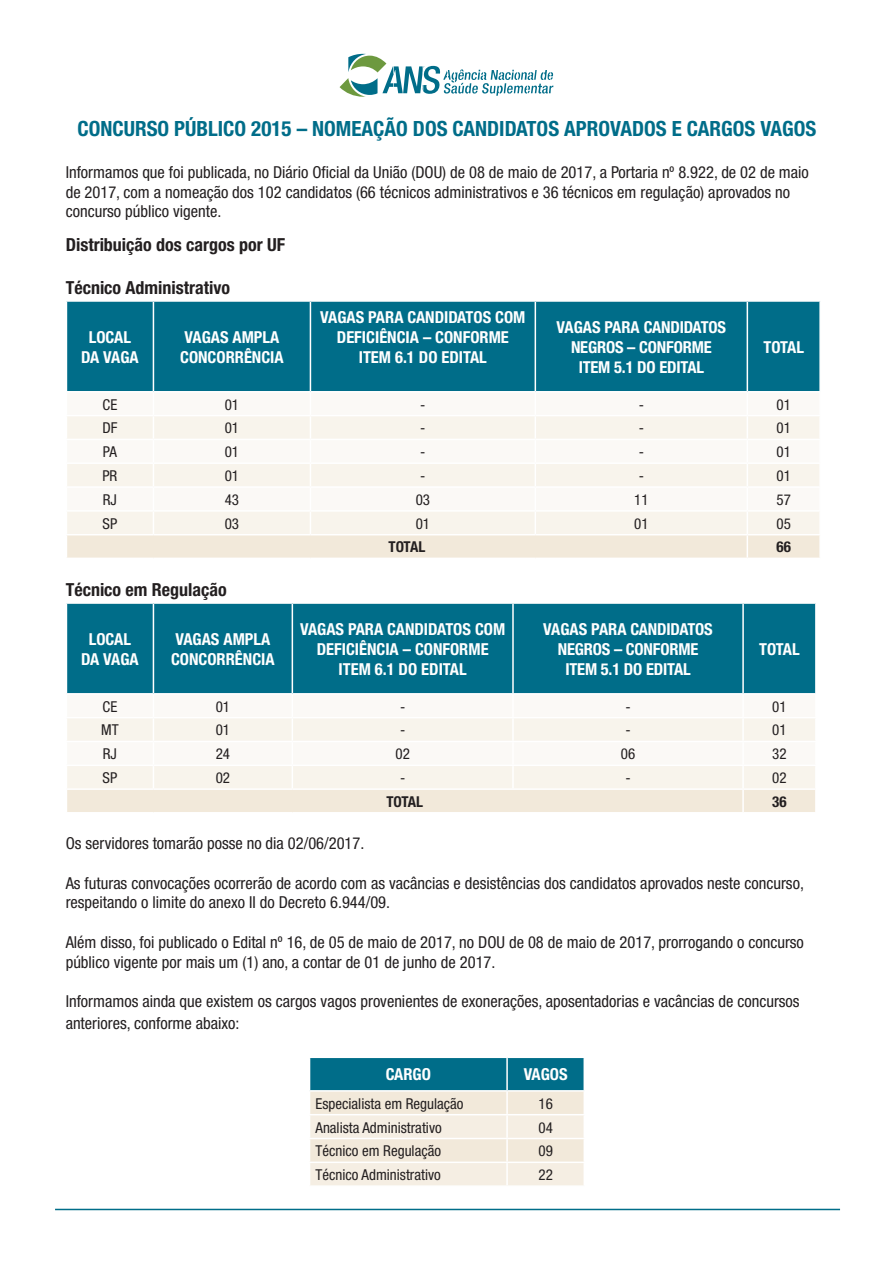
<style>
.page{position:relative;width:893px;height:1263px;background:#fff}
.page>*{position:absolute;margin:0;border:0;box-sizing:border-box;transform-origin:0 0}
.t1{font:700 condensed 21px "Helvetica Neue";color:#006d89}
.t2{font:700 condensed 18px "Helvetica Neue";color:#231f20}
.t3{font:condensed 16.5px/19.8px "Helvetica Neue";color:#231f20}
.t4{font:700 condensed 16.5px/19.8px "Helvetica Neue";color:#fff;text-align:center}
.t5{font:condensed 15px "Helvetica Neue";color:#231f20}
.t6{font:700 condensed 15px "Helvetica Neue";color:#231f20}
</style>
<div class="page">
<div style="left:67px;top:302px;width:752px;height:89px;background:#006d89"></div>
<hr style="left:153px;top:302px;width:1px;height:89px;background:#fff">
<hr style="left:310px;top:302px;width:1px;height:89px;background:#fff">
<hr style="left:535px;top:302px;width:1px;height:89px;background:#fff">
<hr style="left:747px;top:302px;width:1px;height:89px;background:#fff">
<svg style="left:67px;top:416px;width:752px;height:142px"></svg>
<div style="left:67px;top:604px;width:748px;height:89px;background:#006d89"></div>
<hr style="left:153px;top:604px;width:1px;height:89px;background:#fff">
<hr style="left:292px;top:604px;width:1px;height:89px;background:#fff">
<hr style="left:512px;top:604px;width:2px;height:89px;background:#fff">
<hr style="left:742px;top:604px;width:2px;height:89px;background:#fff">
<svg style="left:67px;top:718px;width:748px;height:94px"></svg>
<hr style="left:153px;top:788px;width:139px;height:2px;background:#fff">
<hr style="left:292px;top:788px;width:221px;height:2px;background:#fff">
<hr style="left:513px;top:788px;width:230px;height:2px;background:#fff">
<hr style="left:743px;top:788px;width:74px;height:2px;background:#fff">
<hr style="left:742px;top:790px;width:2px;height:22px;background:#fff">
<svg style="left:309px;top:1057px;width:275px;height:128px;background:#b7cdcb"></svg>
<svg style="left:340px;top:54px;width:213px;height:43px"></svg>
<hr style="left:55px;top:1209px;width:785px;height:1px;background:#006d89">
<p class="t1" style="left:77px;top:116px;width:740px">CONCURSO PÚBLICO 2015 – NOMEAÇÃO DOS CANDIDATOS APROVADOS E CARGOS VAGOS</p>
<p class="t3" style="left:66px;top:162px;width:745px">Informamos que foi publicada, no Diário Oficial da União (DOU) de 08 de maio de 2017, a Portaria nº 8.922, de 02 de maio de 2017, com a nomeação dos 102 candidatos (66 técnicos administrativos e 36 técnicos em regulação) aprovados no concurso público vigente.</p>
<p class="t2" style="left:66px;top:234px;width:221px">Distribuição dos cargos por UF</p>
<p class="t2" style="left:66px;top:277px;width:166px">Técnico Administrativo</p>
<p class="t4" style="left:81px;top:327px;width:59px">LOCAL<br>DA VAGA</p>
<p class="t4" style="left:180px;top:327px;width:105px;text-align:left">VAGAS AMPLA<br>CONCORRÊNCIA</p>
<p class="t4" style="left:320px;top:307px;width:207px">VAGAS PARA CANDIDATOS COM<br>DEFICIÊNCIA – CONFORME<br>ITEM 6.1 DO EDITAL</p>
<p class="t4" style="left:557px;top:317px;width:171px">VAGAS PARA CANDIDATOS<br>NEGROS – CONFORME<br>ITEM 5.1 DO EDITAL</p>
<p class="t4" style="left:763px;top:337px;width:42px">TOTAL</p>
<p class="t5" style="left:103px;top:396px;width:16px">CE</p>
<p class="t5" style="left:225px;top:396px;width:16px">01</p>
<p class="t5" style="left:420px;top:396px;width:7px">-</p>
<p class="t5" style="left:639px;top:396px;width:7px">-</p>
<p class="t5" style="left:776px;top:396px;width:16px">01</p>
<p class="t5" style="left:102px;top:419px;width:16px">DF</p>
<p class="t5" style="left:225px;top:419px;width:16px">01</p>
<p class="t5" style="left:420px;top:419px;width:7px">-</p>
<p class="t5" style="left:639px;top:419px;width:7px">-</p>
<p class="t5" style="left:776px;top:419px;width:16px">01</p>
<p class="t5" style="left:103px;top:443px;width:16px">PA</p>
<p class="t5" style="left:225px;top:443px;width:16px">01</p>
<p class="t5" style="left:420px;top:443px;width:7px">-</p>
<p class="t5" style="left:639px;top:443px;width:7px">-</p>
<p class="t5" style="left:776px;top:443px;width:16px">01</p>
<p class="t5" style="left:102px;top:467px;width:16px">PR</p>
<p class="t5" style="left:225px;top:467px;width:16px">01</p>
<p class="t5" style="left:420px;top:467px;width:7px">-</p>
<p class="t5" style="left:639px;top:467px;width:7px">-</p>
<p class="t5" style="left:776px;top:467px;width:16px">01</p>
<p class="t5" style="left:103px;top:491px;width:16px">RJ</p>
<p class="t5" style="left:225px;top:491px;width:16px">43</p>
<p class="t5" style="left:416px;top:491px;width:16px">03</p>
<p class="t5" style="left:634px;top:491px;width:16px">11</p>
<p class="t5" style="left:776px;top:491px;width:16px">57</p>
<p class="t5" style="left:103px;top:515px;width:16px">SP</p>
<p class="t5" style="left:225px;top:515px;width:16px">03</p>
<p class="t5" style="left:416px;top:515px;width:16px">01</p>
<p class="t5" style="left:634px;top:515px;width:16px">01</p>
<p class="t5" style="left:776px;top:515px;width:16px">05</p>
<p class="t6" style="left:388px;top:538px;width:38px">TOTAL</p>
<p class="t6" style="left:776px;top:538px;width:16px">66</p>
<p class="t2" style="left:66px;top:579px;width:163px">Técnico em Regulação</p>
<p class="t4" style="left:81px;top:629px;width:59px">LOCAL<br>DA VAGA</p>
<p class="t4" style="left:171px;top:629px;width:105px;text-align:left">VAGAS AMPLA<br>CONCORRÊNCIA</p>
<p class="t4" style="left:300px;top:619px;width:207px">VAGAS PARA CANDIDATOS COM<br>DEFICIÊNCIA – CONFORME<br>ITEM 6.1 DO EDITAL</p>
<p class="t4" style="left:543px;top:619px;width:171px">VAGAS PARA CANDIDATOS<br>NEGROS – CONFORME<br>ITEM 5.1 DO EDITAL</p>
<p class="t4" style="left:759px;top:639px;width:42px">TOTAL</p>
<p class="t5" style="left:103px;top:698px;width:16px">CE</p>
<p class="t5" style="left:216px;top:698px;width:16px">01</p>
<p class="t5" style="left:400px;top:698px;width:7px">-</p>
<p class="t5" style="left:625px;top:698px;width:7px">-</p>
<p class="t5" style="left:772px;top:698px;width:16px">01</p>
<p class="t5" style="left:101px;top:721px;width:19px">MT</p>
<p class="t5" style="left:216px;top:721px;width:16px">01</p>
<p class="t5" style="left:400px;top:721px;width:7px">-</p>
<p class="t5" style="left:625px;top:721px;width:7px">-</p>
<p class="t5" style="left:772px;top:721px;width:16px">01</p>
<p class="t5" style="left:103px;top:745px;width:16px">RJ</p>
<p class="t5" style="left:216px;top:745px;width:16px">24</p>
<p class="t5" style="left:395px;top:745px;width:16px">02</p>
<p class="t5" style="left:621px;top:745px;width:16px">06</p>
<p class="t5" style="left:772px;top:745px;width:16px">32</p>
<p class="t5" style="left:103px;top:769px;width:16px">SP</p>
<p class="t5" style="left:216px;top:769px;width:16px">02</p>
<p class="t5" style="left:400px;top:769px;width:7px">-</p>
<p class="t5" style="left:625px;top:769px;width:7px">-</p>
<p class="t5" style="left:772px;top:769px;width:16px">02</p>
<p class="t6" style="left:386px;top:792px;width:38px">TOTAL</p>
<p class="t6" style="left:772px;top:792px;width:16px">36</p>
<p class="t3" style="left:66px;top:833px;width:300px">Os servidores tomarão posse no dia 02/06/2017.</p>
<p class="t3" style="left:66px;top:873px;width:740px">As futuras convocações ocorrerão de acordo com as vacâncias e desistências dos candidatos aprovados neste concurso, respeitando o limite do anexo II do Decreto 6.944/09.</p>
<p class="t3" style="left:66px;top:932px;width:740px">Além disso, foi publicado o Edital nº 16, de 05 de maio de 2017, no DOU de 08 de maio de 2017, prorrogando o concurso público vigente por mais um (1) ano, a contar de 01 de junho de 2017.</p>
<p class="t3" style="left:66px;top:990px;width:735px;line-height:21.6px">Informamos ainda que existem os cargos vagos provenientes de exonerações, aposentadorias e vacâncias de concursos anteriores, conforme abaixo:</p>
<p class="t4" style="left:386px;top:1064px;width:47px">CARGO</p>
<p class="t4" style="left:524px;top:1064px;width:46px">VAGOS</p>
<p class="t5" style="left:316px;top:1095px;width:149px">Especialista em Regulação</p>
<p class="t5" style="left:538px;top:1095px;width:16px">16</p>
<p class="t5" style="left:316px;top:1118px;width:128px">Analista Administrativo</p>
<p class="t5" style="left:538px;top:1118px;width:16px">04</p>
<p class="t5" style="left:316px;top:1142px;width:127px">Técnico em Regulação</p>
<p class="t5" style="left:538px;top:1142px;width:16px">09</p>
<p class="t5" style="left:316px;top:1166px;width:127px">Técnico Administrativo</p>
<p class="t5" style="left:538px;top:1166px;width:16px">22</p>
</div>
